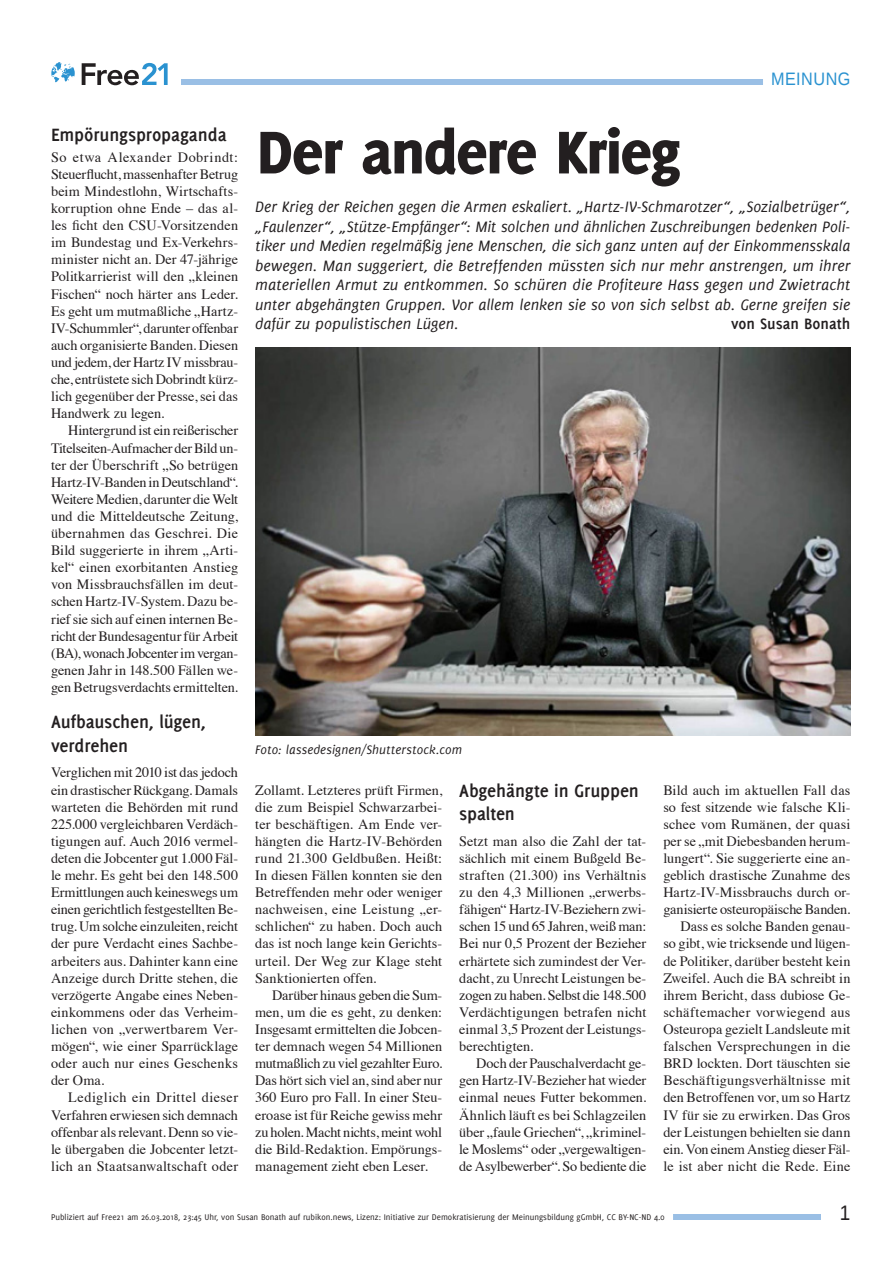
<style>
.page{position:relative;width:893px;height:1263px;background:#fff}
.page>*{position:absolute;margin:0;border:0;box-sizing:border-box;transform-origin:0 0}
.t1{font:800 66px "Delicious";letter-spacing:-.02em;color:#231f20}
.t2{font:21px "Liberation Sans";color:#231f20;scale:.9 1}
.t3{font:700 19.5px/23.4px "Delicious";letter-spacing:-.005em;color:#231f20}
.t4{font:18px "Liberation Sans";letter-spacing:.03em;color:#2a92d0;scale:.9 1}
.t5{font:italic 16.5px/19.5px "Delicious";color:#231f20;text-align:justify}
.t6{font:700 16.5px "Delicious";color:#231f20}
.t7{font:14.25px/17.1px "Times";color:#231f20;text-align:justify}
.t8{font:italic 13.5px "Delicious";letter-spacing:.01em;color:#231f20}
.t9{font:9px "Delicious";color:#231f20}
</style>
<div class="page">
<div style="left:181px;top:79px;width:669px;height:6px;background:#9abfe5"></div>
<div style="left:55px;top:1214px;width:766px;height:6px;background:#9abfe5"></div>
<div style="left:43px;top:1211px;width:630px;height:12px;background:#fff"></div>
<div style="left:763px;top:74px;width:96px;height:15px;background:#fff"></div>
<svg style="left:82px;top:63px;width:86px;height:22px"></svg>
<svg style="left:51px;top:62px;width:24px;height:20px"></svg>
<img style="left:255px;top:348px;width:595px;height:388px">
<p class="t4" style="left:771px;top:69px;width:90px">MEINUNG</p>
<h3 class="t3" style="left:51px;top:123px;width:177px">Empörungspropaganda</h3>
<p class="t7" style="left:51px;top:147px;width:189px">So etwa Alexander Dobrindt:<br>Steuerflucht, massenhafter Betrug beim Mindestlohn, Wirtschafts&shy;korruption ohne Ende – das al&shy;les ficht den CSU-Vorsitzenden im Bundestag und Ex-Verkehrs&shy;minister nicht an. Der 47-jährige Politkarrierist will den „kleinen Fischen“ noch härter ans Leder.<br>Es geht um mutmaßliche „Hartz-IV-Schummler“, darunter offenbar auch organisierte Banden. Diesen und jedem, der Hartz IV missbrau&shy;che, entrüstete sich Dobrindt kürz&shy;lich gegenüber der Presse, sei das Handwerk zu legen.</p>
<p class="t7" style="left:51px;top:421px;width:189px;text-indent:17px">Hintergrund ist ein reißerischer Titelseiten-Aufmacher der Bild un&shy;ter der Überschrift „So betrügen Hartz-IV-Banden in Deutschland“.<br>Weitere Medien, darunter die Welt und die Mitteldeutsche Zeitung, übernahmen das Geschrei. Die Bild suggerierte in ihrem „Arti&shy;kel“ einen exorbitanten Anstieg von Missbrauchsfällen im deut&shy;schen Hartz-IV-System. Dazu be&shy;rief sie sich auf einen internen Be&shy;richt der Bundesagentur für Arbeit (BA), wonach Jobcenter im vergan&shy;genen Jahr in 148.500 Fällen we&shy;gen Betrugsverdachts ermittelten.</p>
<h3 class="t3" style="left:51px;top:710px;width:156px">Aufbauschen, lügen, verdrehen</h3>
<p class="t7" style="left:51px;top:763px;width:189px">Verglichen mit 2010 ist das jedoch ein drastischer Rückgang. Damals warteten die Behörden mit rund 225.000 vergleichbaren Verdäch&shy;tigungen auf. Auch 2016 vermel&shy;deten die Jobcenter gut 1.000 Fäl&shy;le mehr. Es geht bei den 148.500<br>Ermittlungen auch keineswegs um einen gerichtlich festgestellten Be&shy;trug. Um solche einzuleiten, reicht der pure Verdacht eines Sachbe&shy;arbeiters aus. Dahinter kann eine Anzeige durch Dritte stehen, die verzögerte Angabe eines Neben&shy;einkommens oder das Verheim&shy;lichen von „verwertbarem Ver&shy;mögen“, wie einer Sparrücklage oder auch nur eines Geschenks der Oma.</p>
<p class="t7" style="left:51px;top:1088px;width:189px;text-indent:17px">Lediglich ein Drittel dieser Verfahren erwiesen sich demnach offenbar als relevant. Denn so vie&shy;le übergaben die Jobcenter letzt&shy;lich an Staatsanwaltschaft oder</p>
<h1 class="t1" style="left:257px;top:114px;width:425px">Der andere Krieg</h1>
<p class="t5" style="left:255px;top:197px;width:597px">Der Krieg der Reichen gegen die Armen eskaliert. „Hartz-IV-Schmarotzer“, „Sozialbetrüger“, „Faulenzer“, „Stütze-Empfänger“: Mit solchen und ähnlichen Zuschreibungen bedenken Poli&shy;tiker und Medien regelmäßig jene Menschen, die sich ganz unten auf der Einkommensskala bewegen. Man suggeriert, die Betreffenden müssten sich nur mehr anstrengen, um ihrer materiellen Armut zu entkommen. So schüren die Profiteure Hass gegen und Zwietracht unter abgehängten Gruppen. Vor allem lenken sie so von sich selbst ab. Gerne greifen sie dafür zu populistischen Lügen.</p>
<p class="t6" style="left:731px;top:315px;width:121px">von Susan Bonath</p>
<p class="t8" style="left:255px;top:742px;width:209px">Foto: lassedesignen/Shutterstock.com</p>
<p class="t7" style="left:255px;top:780px;width:189px">Zollamt. Letzteres prüft Firmen, die zum Beispiel Schwarzarbei&shy;ter beschäftigen. Am Ende ver&shy;hängten die Hartz-IV-Behörden rund 21.300 Geldbußen. Heißt:<br>In diesen Fällen konnten sie den Betreffenden mehr oder weniger nachweisen, eine Leistung „er&shy;schlichen“ zu haben. Doch auch das ist noch lange kein Gerichts&shy;urteil. Der Weg zur Klage steht Sanktionierten offen.</p>
<p class="t7" style="left:255px;top:985px;width:189px;text-indent:17px">Darüber hinaus geben die Sum&shy;men, um die es geht, zu denken:<br>Insgesamt ermittelten die Jobcen&shy;ter demnach wegen 54 Millionen mutmaßlich zu viel gezahlter Euro.<br>Das hört sich viel an, sind aber nur 360 Euro pro Fall. In einer Steu&shy;eroase ist für Reiche gewiss mehr zu holen. Macht nichts, meint wohl die Bild-Redaktion. Empörungs&shy;management zieht eben Leser.</p>
<h3 class="t3" style="left:459px;top:778px;width:181px">Abgehängte in Gruppen spalten</h3>
<p class="t7" style="left:459px;top:831px;width:189px">Setzt man also die Zahl der tat&shy;sächlich mit einem Bußgeld Be&shy;straften (21.300) ins Verhältnis zu den 4,3 Millionen „erwerbs&shy;fähigen“ Hartz-IV-Beziehern zwi&shy;schen 15 und 65 Jahren, weiß man:<br>Bei nur 0,5 Prozent der Bezieher erhärtete sich zumindest der Ver&shy;dacht, zu Unrecht Leistungen be&shy;zogen zu haben. Selbst die 148.500<br>Verdächtigungen betrafen nicht einmal 3,5 Prozent der Leistungs&shy;berechtigten.</p>
<p class="t7" style="left:459px;top:1054px;width:189px;text-indent:17px">Doch der Pauschalverdacht ge&shy;gen Hartz-IV-Bezieher hat wieder einmal neues Futter bekommen.<br>Ähnlich läuft es bei Schlagzeilen über „faule Griechen“, „kriminel&shy;le Moslems“ oder „vergewaltigen&shy;de Asylbewerber“. So bediente die</p>
<p class="t7" style="left:663px;top:780px;width:189px;text-align:right">Bild auch im aktuellen Fall das so fest sitzende wie falsche Kli&shy;schee vom Rumänen, der quasi per se „mit Diebesbanden herum&shy;lungert“. Sie suggerierte eine an&shy;geblich drastische Zunahme des<br>Hartz-IV-Missbrauchs durch or&shy;ganisierte osteuropäische Banden.<br>Dass es solche Banden genau-<br>so gibt, wie tricksende und lügen&shy;de Politiker, darüber besteht kein<br>Zweifel. Auch die BA schreibt in ihrem Bericht, dass dubiose Ge&shy;schäftemacher vorwiegend aus<br>Osteuropa gezielt Landsleute mit falschen Versprechungen in die<br>BRD lockten. Dort täuschten sie<br>Beschäftigungsverhältnisse mit den Betroffenen vor, um so Hartz<br>IV für sie zu erwirken. Das Gros der Leistungen behielten sie dann ein. Von einem Anstieg dieser Fäl&shy;le ist aber nicht die Rede. Eine</p>
<p class="t9" style="left:51px;top:1211px;width:615px">Publiziert auf Free21 am 26.03.2018, 23:45 Uhr, von Susan Bonath auf rubikon.news, Lizenz: Initiative zur Demokratisierung der Meinungsbildung gGmbH, CC BY-NC-ND 4.0</p>
<h2 class="t2" style="left:840px;top:1201px;width:13px">1</h2>
</div>
